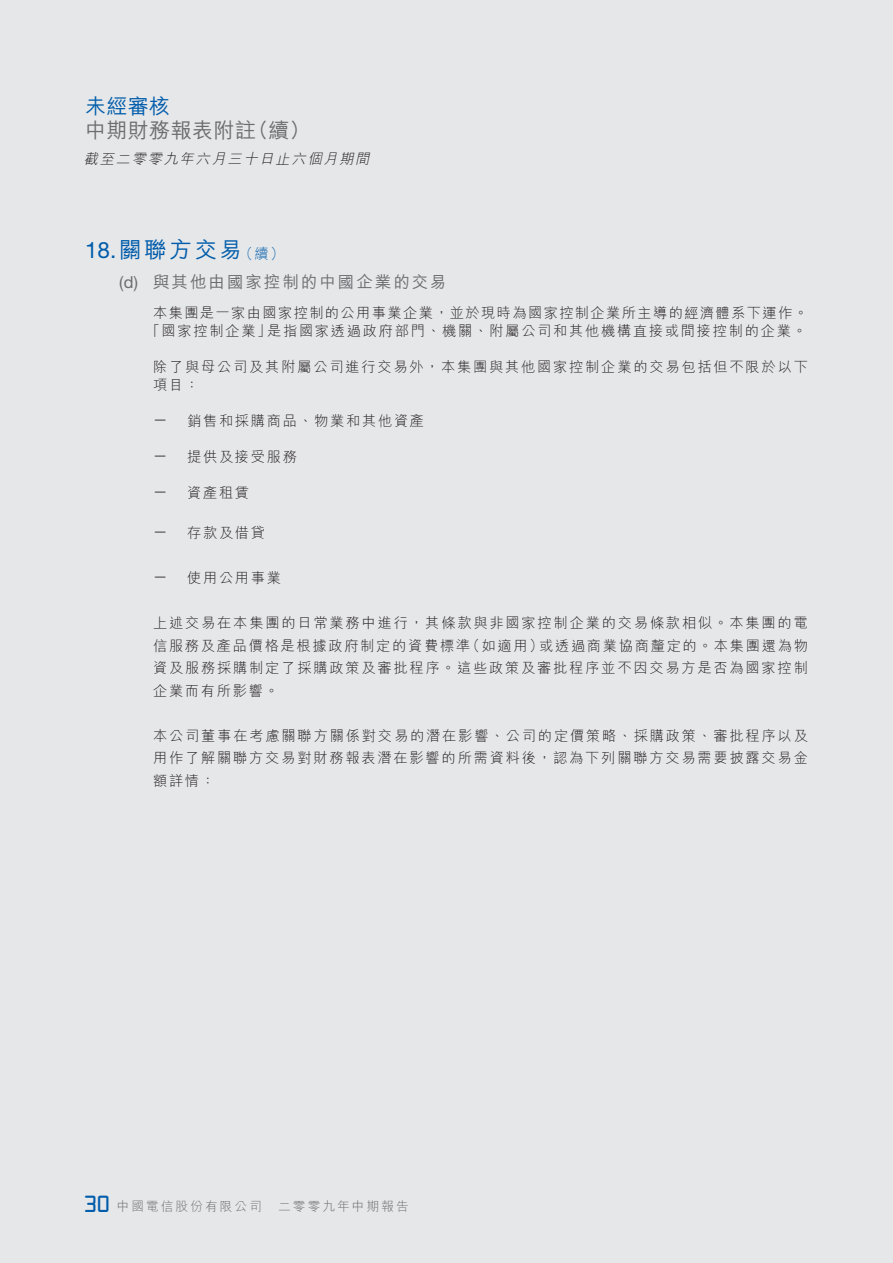
<style>
.page{position:relative;width:893px;height:1263px;background:#e6e7e9}
.page>*{position:absolute;margin:0;border:0;box-sizing:border-box;transform-origin:0 0}
.t1{font:500 22.5px "M Hei HK";letter-spacing:.12em;color:#015dab}
.t2{font:500 21px "M Hei HK";letter-spacing:.02em;color:#6c6d70}
.t3{font:500 21px "M Hei HK";color:#015dab}
.t4{font:500 16.5px "M Hei HK";letter-spacing:.12em;color:#6c6d70}
.t5{font:300 14.25px/22.5px "M Hei HK";letter-spacing:.12em;color:#231f20;text-align:justify}
.t6{font:300 14.25px/18px "M Hei HK";letter-spacing:.095em;color:#231f20;text-align:center}
.t7{font:italic 300 14.25px "M Hei HK";color:#231f20}
.t8{font:300 12.75px "M Hei HK";letter-spacing:.155em;color:#6c6d70}
.s1{font-family:"Helvetica Neue LT Std";font-weight:400}
.s2{font-weight:300;font-size:14.25px}
.s3{font-family:"Helvetica Neue LT Std"}
.s4{font-family:"OCRA Std";font-weight:400;font-size:21px;color:#015dab}
</style>
<div class="page">
<h2 class="t3" style="left:85px;top:99px;width:87px">未經審核</h2>
<h2 class="t2" style="left:85px;top:123px;width:227px">中期財務報表附註（續）</h2>
<p class="t7" style="left:84px;top:153px;width:290px">截至二零零九年六月三十日止六個月期間</p>
<h1 class="t1" style="left:85px;top:241px;width:201px"><span class="s1">18.</span> 關聯方交易<span class="s2">（續）</span></h1>
<p class="t4" style="left:119px;top:276px;width:329px"><span class="s1">(d)</span> 與其他由國家控制的中國企業的交易</p>
<p class="t6" style="left:146px;top:305px;width:663px">本集團是一家由國家控制的公用事業企業，並於現時為國家控制企業所主導的經濟體系下運作。「國家控制企業」是指國家透過政府部門、機關、附屬公司和其他機構直接或間接控制的企業。</p>
<p class="t5" style="left:153px;top:359px;width:656px;line-height:18px">除了與母公司及其附屬公司進行交易外，本集團與其他國家控制企業的交易包括但不限於以下項目：</p>
<p class="t5" style="left:153px;top:411px;width:273px"><sup>—</sup> 銷售和採購商品、物業和其他資產</p>
<p class="t5" style="left:153px;top:447px;width:146px"><span class="s3">—</span> 提供及接受服務</p>
<p class="t5" style="left:153px;top:483px;width:98px"><span class="s3">—</span> 資產租賃</p>
<p class="t5" style="left:153px;top:524px;width:114px"><span class="s3">—</span> 存款及借貸</p>
<p class="t5" style="left:153px;top:569px;width:130px"><span class="s3">—</span> 使用公用事業</p>
<p class="t5" style="left:153px;top:614px;width:656px">上述交易在本集團的日常業務中進行，其條款與非國家控制企業的交易條款相似。本集團的電信服務及產品價格是根據政府制定的資費標準（如適用）或透過商業協商釐定的。本集團還為物資及服務採購制定了採購政策及審批程序。這些政策及審批程序並不因交易方是否為國家控制企業而有所影響。</p>
<p class="t5" style="left:153px;top:726px;width:656px">本公司董事在考慮關聯方關係對交易的潛在影響、公司的定價策略、採購政策、審批程序以及用作了解關聯方交易對財務報表潛在影響的所需資料後，認為下列關聯方交易需要披露交易金額詳情：</p>
<p class="t8" style="left:83px;top:1201px;width:181px"><span class="s4">30</span> 中國電信股份有限公司</p>
<p class="t8" style="left:278px;top:1201px;width:132px">二零零九年中期報告</p>
</div>
